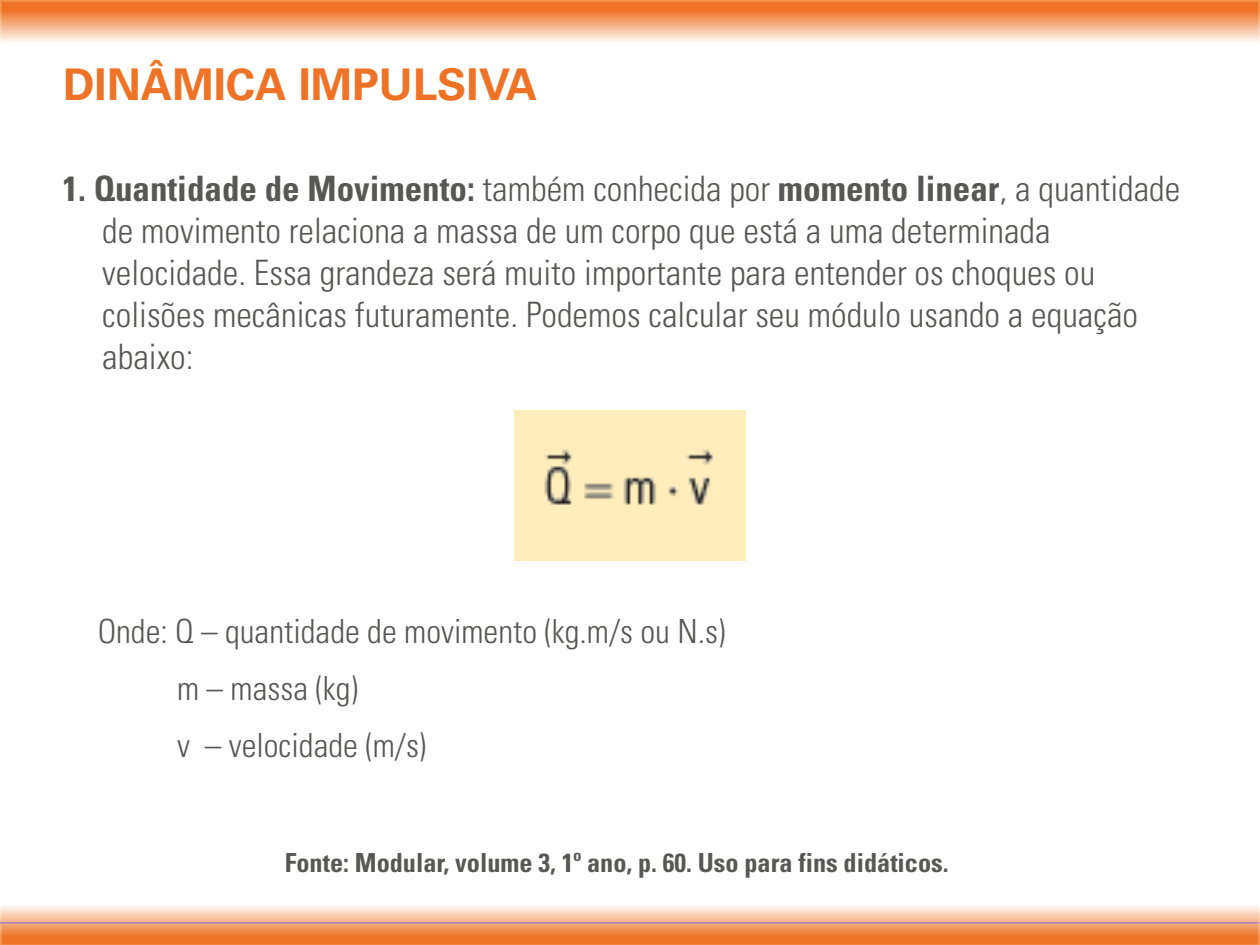
<style>
.page{position:relative;width:1260px;height:945px;background:#fff}
.page>*{position:absolute;margin:0;border:0;box-sizing:border-box;transform-origin:0 0}
.t1{font:700 43.75px "Univers LT Std";color:#ee7326}
.t2{font:300 condensed 35px/42px "Univers LT Std";color:#575756}
.t3{font:300 condensed 33.25px/57.2px "Univers LT Std";color:#575756}
.t4{font:700 condensed 26.25px "Univers LT Std";color:#575756}
.s1{font-weight:700}
</style>
<div class="page">
<svg style="left:0;top:0;width:1260px;height:42px;background:#f4a675"></svg>
<svg style="left:0;top:906px;width:1260px;height:39px;background:#f3a675"></svg>
<hr style="left:0;top:922px;width:1259px;height:2px;background:#b085bb">
<img style="left:514px;top:410px;width:232px;height:150px">
<p class="t1" style="left:63px;top:59px;width:476px">DINÂMICA IMPULSIVA</p>
<p class="t2" style="left:102px;top:168px;width:1079px;text-indent:-40px"><span class="s1">1. Quantidade de Movimento:</span> também conhecida por <span class="s1">momento linear</span>, a quantidade de movimento relaciona a massa de um corpo que está a uma determinada velocidade. Essa grandeza será muito importante para entender os choques ou colisões mecânicas futuramente. Podemos calcular seu módulo usando a equação abaixo:</p>
<p class="t3" style="left:177px;top:603px;width:550px;text-indent:-79px">Onde: Q – quantidade de movimento (kg.m/s ou N.s) m – massa (kg)<br>v – velocidade (m/s)</p>
<p class="t4" style="left:285px;top:847px;width:665px">Fonte: Modular, volume 3, 1º ano, p. 60. Uso para fins didáticos.</p>
</div>
